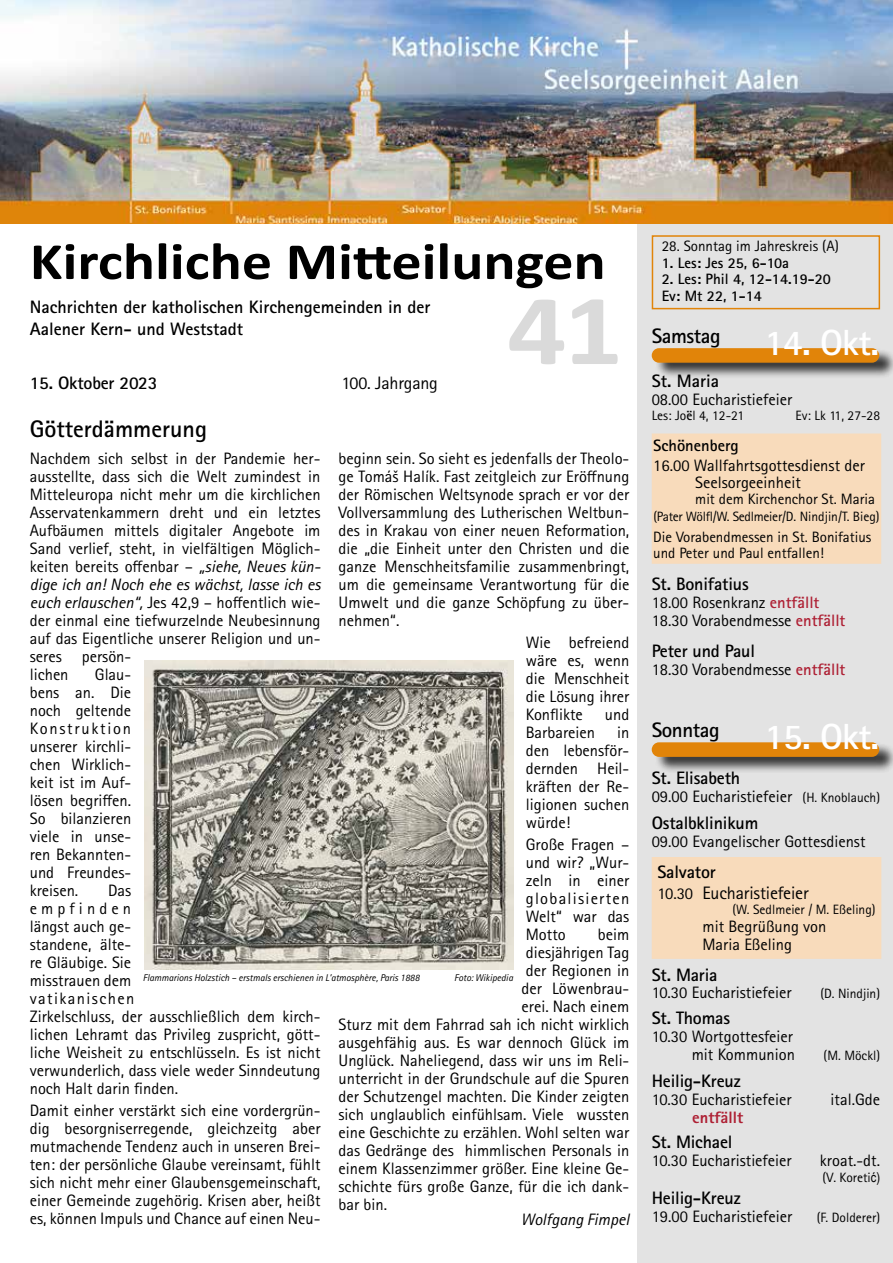
<style>
.page{position:relative;width:893px;height:1263px;background:#fff}
.page>*{position:absolute;margin:0;border:0;box-sizing:border-box;transform-origin:0 0}
.t1{font:700 101.4px "Calibri";color:#dadada;scale:1.15 1}
.t2{font:700 52.5px "Calibri";color:#000;scale:1.14 1}
.t3{font:700 24px "Rotis Sans Serif Std";color:#000}
.t4{font:700 21px "Rotis Sans Serif Std";letter-spacing:-.02em;color:#000}
.t5{font:700 18px/21.6px "Rotis Sans Serif Std";letter-spacing:-.01em;color:#000}
.t6{font:18px/20.7px "Rotis Sans Serif Std";letter-spacing:-.01em;color:#000}
.t7{font:16.5px/18px "Rotis Sans Serif Std";color:#000;text-align:justify}
.t8{font:italic 16.5px "Rotis Sans Serif Std";color:#000}
.t9{font:700 16.5px "Rotis Sans Serif Std";color:#000}
.t10{font:800 16.5px "Rotis Sans Serif Std";color:#ae2034}
.t11{font:15px/16.5px "Rotis Sans Serif Std";color:#000}
.t12{font:700 15px/16.5px "Rotis Sans Serif Std";color:#000}
.t13{font:13.5px "Rotis Sans Serif Std";color:#000}
.t14{font:13.5px "Rotis Sans Serif Std";letter-spacing:-.02em;color:#000}
.t15{font:italic 9.75px "Rotis Sans Serif Std";color:#000}
.s1{font-style:italic}
.s2{font-size:36.3px;color:#fff}
.s3{font-weight:700}
.s4{font-weight:700;color:#ae2034}
.s5{font-size:13.5px}
.s6{font-size:16.5px}
.s7{font-family:"Arial Narrow"}
</style>
<div class="page">
<div style="left:638px;top:0;width:255px;height:1263px;background:#e3e3e3"></div>
<div style="left:654px;top:348px;width:239px;height:31px;background:#000;opacity:.75"></div>
<div style="left:652px;top:348px;width:227px;height:15px;background:#e18409;border-radius:7px"></div>
<div style="left:652px;top:434px;width:228px;height:129px;background:#f8dbbb"></div>
<div style="left:652px;top:433px;width:229px;height:131px;border:2px solid #f8dbbb"></div>
<div style="left:654px;top:743px;width:239px;height:30px;background:#000;opacity:.75"></div>
<div style="left:652px;top:742px;width:227px;height:15px;background:#e18409;border-radius:7px"></div>
<div style="left:652px;top:858px;width:229px;height:100px;background:#f8dbbb"></div>
<div style="left:652px;top:857px;width:229px;height:102px;border:2px solid #f8dbbb"></div>
<div style="left:652px;top:235px;width:228px;height:74px;border:2px solid #e18409"></div>
<img style="left:144px;top:660px;width:369px;height:309px">
<img style="left:0;top:0;width:893px;height:224px">
<h2 class="t2" style="left:30px;top:224px;width:507px">Kirchliche Mitteilungen</h2>
<p class="t5" style="left:30px;top:296px;width:402px">Nachrichten der katholischen Kirchengemeinden in der<br>Aalener Kern- und Weststadt</p>
<h1 class="t1" style="left:507px;top:259px;width:102px">41</h1>
<p class="t5" style="left:30px;top:372px;width:129px">15. Oktober 2023</p>
<p class="t6" style="left:341px;top:373px;width:98px">100. Jahrgang</p>
<h3 class="t3" style="left:30px;top:414px;width:179px">Götterdämmerung</h3>
<p class="t7" style="left:30px;top:449px;width:292px;text-align:left">Nachdem sich selbst in der Pandemie her&shy;ausstellte, dass sich die Welt zumindest in Mitteleuropa nicht mehr um die kirchlichen Asservatenkammern dreht und ein letztes Aufbäumen mittels digitaler Angebote im Sand verlief, steht, in vielfältigen Möglich&shy;keiten bereits offenbar – <span class="s1">„siehe, Neues kün&shy;dige ich an! Noch ehe es wächst, lasse ich es euch erlauschen“,</span> Jes 42,9 – hoffentlich wie&shy;der einmal eine tiefwurzelnde Neubesinnung auf das Eigentliche unserer Religion und un&shy;seres persön-<br>lichen</p>
<p class="t7" style="left:339px;top:449px;width:292px">beginn sein. So sieht es jedenfalls der Theolo&shy;ge Tomáš Halík. Fast zeitgleich zur Eröffnung der Römischen Weltsynode sprach er vor der Vollversammlung des Lutherischen Weltbun&shy;des in Krakau von einer neuen Reformation, die „die Einheit unter den Christen und die ganze Menschheitsfamilie zusammenbringt, um die gemeinsame Verantwortung für die Umwelt und die ganze Schöpfung zu über&shy;nehmen“.</p>
<p class="t7" style="left:526px;top:633px;width:105px">Wie befreiend wäre es, wenn die Menschheit die Lösung ihrer Konflikte</p>
<p class="t7" style="left:30px;top:665px;width:103px;text-indent:65px">Glau&shy;bens an. Die noch geltende Konstruktion unserer kirchli&shy;chen Wirklich&shy;keit ist im Auf&shy;lösen begriffen.<br>So bilanzieren viele in unse&shy;ren Bekannten&shy;und Freundes&shy;kreisen.</p>
<p class="t7" style="left:605px;top:705px;width:26px">und</p>
<p class="t7" style="left:526px;top:723px;width:105px;text-indent:91px">in den lebensför&shy;dernden Heil&shy;kräften der Re&shy;ligionen suchen würde!</p>
<p class="t7" style="left:526px;top:836px;width:105px">Große Fragen – und wir? „Wur&shy;zeln in einer globalisierten Welt“ war das Motto</p>
<p class="t7" style="left:526px;top:723px;width:71px">Barbareien</p>
<p class="t7" style="left:30px;top:881px;width:292px;text-align:left;text-indent:78px">Das<br>empfinden<br>längst auch ge-<br>standene, älte-<br>re Gläubige. Sie<br>misstrauen dem<br>vatikanischen<br>Zirkelschluss, der ausschließlich dem kirch&shy;lichen Lehramt das Privileg zuspricht, gött&shy;liche Weisheit zu entschlüsseln. Es ist nicht verwunderlich, dass viele weder Sinndeutung noch Halt darin finden.</p>
<p class="t7" style="left:30px;top:1101px;width:292px">Damit einher verstärkt sich eine vordergrün&shy;dig besorgniserregende, gleichzeitg aber mutmachende Tendenz auch in unseren Brei&shy;ten: der persönliche Glaube vereinsamt, fühlt sich nicht mehr einer Glaubensgemeinschaft, einer Gemeinde zugehörig. Krisen aber, heißt es, können Impuls und Chance auf einen Neu-</p>
<p class="t7" style="left:598px;top:926px;width:33px">beim</p>
<p class="t7" style="left:526px;top:944px;width:105px">diesjährigen Tag</p>
<p class="t7" style="left:526px;top:962px;width:105px">der Regionen in</p>
<p class="t7" style="left:521px;top:980px;width:109px">der Löwenbrau-</p>
<p class="t7" style="left:521px;top:998px;width:109px">erei. Nach einem</p>
<p class="t7" style="left:339px;top:1016px;width:292px">Sturz mit dem Fahrrad sah ich nicht wirklich</p>
<p class="t7" style="left:339px;top:1034px;width:292px">ausgehfähig aus. Es war dennoch Glück im</p>
<p class="t7" style="left:339px;top:1052px;width:292px">Unglück. Naheliegend, dass wir uns im Reli-</p>
<p class="t7" style="left:339px;top:1070px;width:292px">unterricht in der Grundschule auf die Spuren</p>
<p class="t7" style="left:339px;top:1088px;width:292px">der Schutzengel machten. Die Kinder zeigten</p>
<p class="t7" style="left:339px;top:1106px;width:292px">sich unglaublich einfühlsam. Viele wussten</p>
<p class="t7" style="left:339px;top:1124px;width:292px">eine Geschichte zu erzählen. Wohl selten war</p>
<p class="t7" style="left:339px;top:1142px;width:292px">das Gedränge des himmlischen Personals in</p>
<p class="t7" style="left:339px;top:1160px;width:292px">einem Klassenzimmer größer. Eine kleine Ge-</p>
<p class="t7" style="left:339px;top:1178px;width:292px">schichte fürs große Ganze, für die ich dank-</p>
<p class="t7" style="left:339px;top:1196px;width:50px">bar bin.</p>
<p class="t8" style="left:521px;top:1210px;width:110px">Wolfgang Fimpel</p>
<p class="t15" style="left:143px;top:972px;width:278px">Flammarions Holzstich – erstmals erschienen in L’atmosphère, Paris 1888</p>
<p class="t15" style="left:454px;top:972px;width:60px">Foto: Wikipedia</p>
<p class="t11" style="left:662px;top:238px;width:179px">28. Sonntag im Jahreskreis (A)</p>
<p class="t12" style="left:662px;top:254px;width:129px">1. Les: Jes 25, 6-10a</p>
<p class="t12" style="left:662px;top:271px;width:171px">2. Les: Phil 4, 12-14.19-20<br>Ev: Mt 22, 1-14</p>
<p class="t4" style="left:652px;top:323px;width:229px">Samstag <span class="s2">14. Okt.</span></p>
<p class="t5" style="left:652px;top:370px;width:69px">St. Maria</p>
<p class="t7" style="left:652px;top:391px;width:142px">08.00 Eucharistiefeier</p>
<p class="t13" style="left:652px;top:407px;width:94px">Les: Jo<span class="s3">ë</span>l 4, 12-21</p>
<p class="t13" style="left:796px;top:407px;width:86px">Ev: Lk 11, 27-28</p>
<p class="t9" style="left:653px;top:435px;width:87px">Schönenberg</p>
<p class="t7" style="left:695px;top:458px;width:171px;line-height:16.5px;text-indent:-42px">16.00 Wallfahrtsgottesdienst der<br>Seelsorgeeinheit</p>
<p class="t11" style="left:695px;top:491px;width:181px">mit dem Kirchenchor St. Maria</p>
<p class="t14" style="left:653px;top:508px;width:228px">(Pater Wölfl/W. Sedlmeier/D. Nindjin/T. Bieg)</p>
<p class="t11" style="left:653px;top:528px;width:220px">Die Vorabendmessen in St. Bonifatius und Peter und Paul entfallen!</p>
<p class="t5" style="left:652px;top:573px;width:99px">St. Bonifatius</p>
<p class="t7" style="left:652px;top:594px;width:195px">18.00 Rosenkranz <span class="s4">entfällt<br></span>18.30 Vorabendmesse <span class="s4">entfällt</span></p>
<p class="t5" style="left:652px;top:640px;width:105px">Peter und Paul</p>
<p class="t7" style="left:652px;top:660px;width:195px">18.30 Vorabendmesse <span class="s4">entfällt</span></p>
<p class="t4" style="left:652px;top:717px;width:229px">Sonntag <span class="s2">15. Okt.</span></p>
<p class="t5" style="left:652px;top:767px;width:90px">St. Elisabeth</p>
<p class="t7" style="left:652px;top:788px;width:230px">09.00 Eucharistiefeier <span class="s5">(H. Knoblauch)</span></p>
<p class="t5" style="left:652px;top:811px;width:108px">Ostalbklinikum</p>
<p class="t7" style="left:652px;top:832px;width:215px">09.00 Evangelischer Gottesdienst</p>
<p class="t6" style="left:657px;top:862px;width:153px"><span class="s3">Salvator<br></span><span class="s6">10.30</span> Eucharistiefeier</p>
<p class="t13" style="left:732px;top:902px;width:145px">(W. Sedlmeier / M. Eßeling)</p>
<p class="t7" style="left:702px;top:918px;width:126px">mit Begrüßung von<br>Maria Eßeling</p>
<p class="t5" style="left:652px;top:964px;width:67px">St. Maria</p>
<p class="t7" style="left:652px;top:983px;width:141px">10.30 Eucharistiefeier</p>
<p class="t13" style="left:821px;top:985px;width:61px">(D. Nindjin)</p>
<p class="t5" style="left:652px;top:1007px;width:80px">St. Thomas</p>
<p class="t7" style="left:652px;top:1028px;width:145px;text-align:right">10.30 Wortgottesfeier mit Kommunion</p>
<p class="t13" style="left:824px;top:1047px;width:58px">(M. Möckl)</p>
<p class="t5" style="left:652px;top:1069px;width:91px">Heilig-Kreuz</p>
<p class="t7" style="left:652px;top:1090px;width:141px">10.30 Eucharistiefeier</p>
<p class="t7" style="left:831px;top:1090px;width:51px">ital.Gde</p>
<p class="t10" style="left:692px;top:1106px;width:53px">entfällt</p>
<p class="t5" style="left:652px;top:1130px;width:82px">St. Michael</p>
<p class="t7" style="left:652px;top:1151px;width:141px">10.30 Eucharistiefeier</p>
<p class="t7" style="left:820px;top:1151px;width:62px">kroat.-dt.</p>
<p class="t13" style="left:823px;top:1169px;width:59px">(V. Koreti<span class="s7">ć)</span></p>
<p class="t5" style="left:652px;top:1187px;width:91px">Heilig-Kreuz</p>
<p class="t7" style="left:652px;top:1208px;width:142px">19.00 Eucharistiefeier</p>
<p class="t13" style="left:817px;top:1210px;width:65px">(F. Dolderer)</p>
</div>
